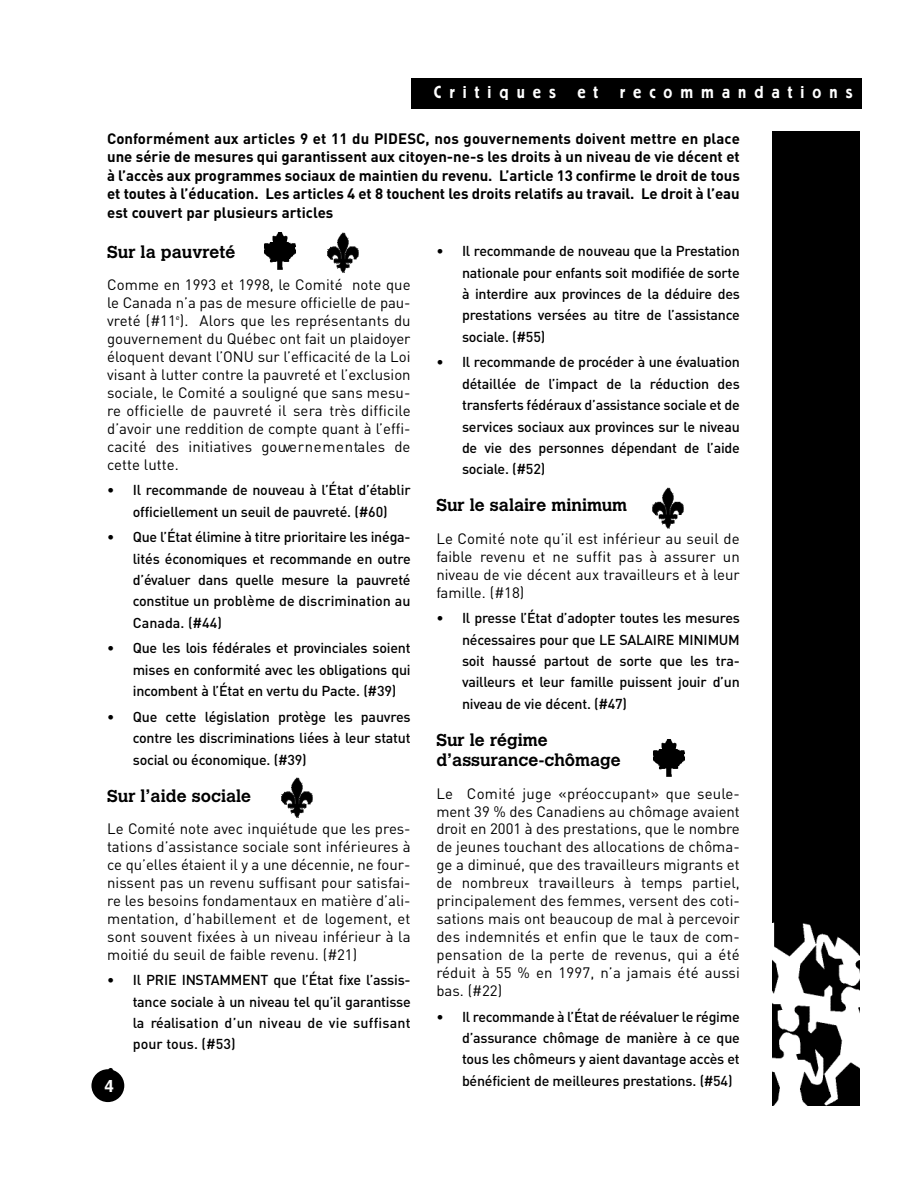
<style>
.page{position:relative;width:918px;height:1188px;background:#fff}
.page>*{position:absolute;margin:0;border:0;box-sizing:border-box;transform-origin:0 0}
.t1{font:700 17.1px/20.5px "Calvert";color:#000}
.t2{font:500 17.1px "Berliner Grotesk";letter-spacing:.47em;color:#fff}
.t3{font:700 17.1px "Helvetica";color:#fff}
.t4{font:15px/18px "DIN";color:#000;text-align:justify}
.t5{font:700 15px/18.5px "DIN";color:#000;text-align:justify}
.t6{font:500 14.25px/21.5px "DIN";letter-spacing:-.015em;color:#000;text-align:justify}
</style>
<div class="page">
<img style="left:327px;top:232px;width:32px;height:41px">
<img style="left:264px;top:232px;width:32px;height:38px">
<div style="left:772px;top:132px;width:88px;height:973px;background:#000"></div>
<img style="left:772px;top:922px;width:88px;height:183px">
<div style="left:411px;top:79px;width:451px;height:30px;background:#000"></div>
<svg style="left:91px;top:1069px;width:33px;height:33px"></svg>
<img style="left:281px;top:777px;width:32px;height:41px">
<img style="left:652px;top:487px;width:32px;height:42px">
<img style="left:653px;top:739px;width:32px;height:38px">
<p class="t2" style="left:434px;top:86px;width:123px">Critiques</p>
<p class="t2" style="left:577px;top:86px;width:22px">e t</p>
<p class="t2" style="left:620px;top:86px;width:234px">rec o m m a n d a t i o n s</p>
<p class="t5" style="left:107px;top:130px;width:634px">Conformément aux articles 9 et 11 du PIDESC, nos gouvernements doivent mettre en place une série de mesures qui garantissent aux citoyen-ne-s les droits à un niveau de vie décent et à l’accès aux programmes sociaux de maintien du revenu. L’article 13 confirme le droit de tous et toutes à l’éducation. Les articles 4 et 8 touchent les droits relatifs au travail. Le droit à l’eau est couvert par plusieurs articles</p>
<p class="t1" style="left:107px;top:243px;width:130px">Sur la pauvreté</p>
<p class="t4" style="left:107px;top:277px;width:305px">Comme en 1993 et 1998, le Comité note que le Canada n’a pas de mesure officielle de pau&shy;vreté (#11<sup>e</sup>). Alors que les représentants du gouvernement du Québec ont fait un plaidoyer éloquent devant l’ONU sur l’efficacité de la Loi visant à lutter contre la pauvreté et l’exclusion sociale, le Comité a souligné que sans mesu&shy;re officielle de pauvreté il sera très difficile d’avoir une reddition de compte quant à l’effi&shy;cacité des initiatives gouve r n e m e n ta les de cette lutte.</p>
<p class="t6" style="left:107px;top:480px;width:305px;text-align:center">• Il re commande de nouveau à l’É tat d’éta b lir o ffic ie llement un seuil de pauvreté. (#60)</p>
<p class="t6" style="left:133px;top:527px;width:279px;text-indent:-26px">• Que l’É tat élimine à titre priorita ire les inéga&shy;lités économiques et re commande en outre d ’évaluer dans quelle mesure la pauvre té co n stitue un problème de discrimination au Canada. (#44)</p>
<p class="t6" style="left:133px;top:639px;width:279px;text-indent:-26px">• Que les lois fédéra les et prov in c ia les soient mises en co n formité avec les obligations qui in combent à l’É tat en vertu du Pa c te. (#39)</p>
<p class="t6" style="left:133px;top:707px;width:279px;text-indent:-26px">• Que ce tte législation protège les pauvre s co n tre les discriminations liées à leur sta tu t social ou économique. (#39)</p>
<p class="t1" style="left:107px;top:787px;width:146px">Sur l’aide sociale</p>
<p class="t4" style="left:107px;top:821px;width:305px">Le Comité note avec inquiétude que les pres&shy;tations d’assistance sociale sont inférieures à ce qu’elles étaient il y a une décennie, ne four&shy;nissent pas un revenu suffisant pour satisfai&shy;re les besoins fondamentaux en matière d’ali&shy;mentation, d’habillement et de logement, et sont souvent fixées à un niveau inférieur à la moitié du seuil de faible revenu. (#21)</p>
<p class="t6" style="left:133px;top:970px;width:279px;text-indent:-26px">• Il PRIE INSTA M M E N T que l’É tat fixe l’a ss is&shy;ta n ce sociale à un niveau tel qu’il gara n tiss e la ré a lisation d’un niveau de vie suffisant pour tous. (#53)</p>
<p class="t6" style="left:107px;top:1060px;width:9px">•</p>
<p class="t3" style="left:104px;top:1079px;width:11px">4</p>
<p class="t6" style="left:462px;top:241px;width:279px;text-indent:-26px">• Il re commande de nouveau que la Pre sta tio n n a tio n a le pour enfants soit modifiée de sorte à inte rd ire aux prov in ces de la déduire des p re stations ve rsées au titre de l’a ss ista n ce s o c ia le. (#55)</p>
<p class="t6" style="left:462px;top:353px;width:279px;text-indent:-26px">• Il re commande de pro céder à une éva lu a tio n d é taillée de l’impact de la réduction des tra n s ferts fédéraux d’ass ista n ce sociale et de s e r v ices sociaux aux prov in ces sur le nive a u de vie des personnes dépendant de l’a id e s o c ia le. (#52)</p>
<p class="t1" style="left:436px;top:496px;width:192px">Sur le salaire minimum</p>
<p class="t4" style="left:436px;top:531px;width:305px">Le Comité note qu’il est inférieur au seuil de faible revenu et ne suffit pas à assurer un niveau de vie décent aux travailleurs et à leur famille. (#18)</p>
<p class="t6" style="left:462px;top:608px;width:279px;text-indent:-26px">• Il pre sse l’É tat d’adopter to u tes les mesure s n é ce ss a ires pour que LE SALAIRE MINIMUM soit haussé partout de sorte que les tra&shy;va ille u rs et leur fa m ille puissent jouir d’un n iveau de vie décent. (#47)</p>
<p class="t1" style="left:436px;top:731px;width:186px">Sur le régime d’assurance-chômage</p>
<p class="t4" style="left:436px;top:785px;width:305px">Le Comité juge «préoccupant» que seule&shy;ment 39 % des Canadiens au chômage avaient droit en 2001 à des prestations, que le nombre de jeunes touchant des allocations de chôma&shy;ge a diminué, que des travailleurs migrants et de nombreux tra va ille u rs à temps partiel, principalement des femmes, versent des coti&shy;sations mais ont beaucoup de mal à percevoir des indemnités et enfin que le taux de com&shy;pensation de la perte de revenus, qui a été réduit à 55 % en 1997, n’a jamais été aussi bas. (#22)</p>
<p class="t6" style="left:462px;top:1007px;width:279px;text-indent:-26px">• Il re commande à l’É tat de ré évaluer le ré g im e d ’a ss u ra n ce chômage de manière à ce que tous les chômeurs y aient dava n tage accès et bénéficient de meille u res pre stations. (#54)</p>
</div>
